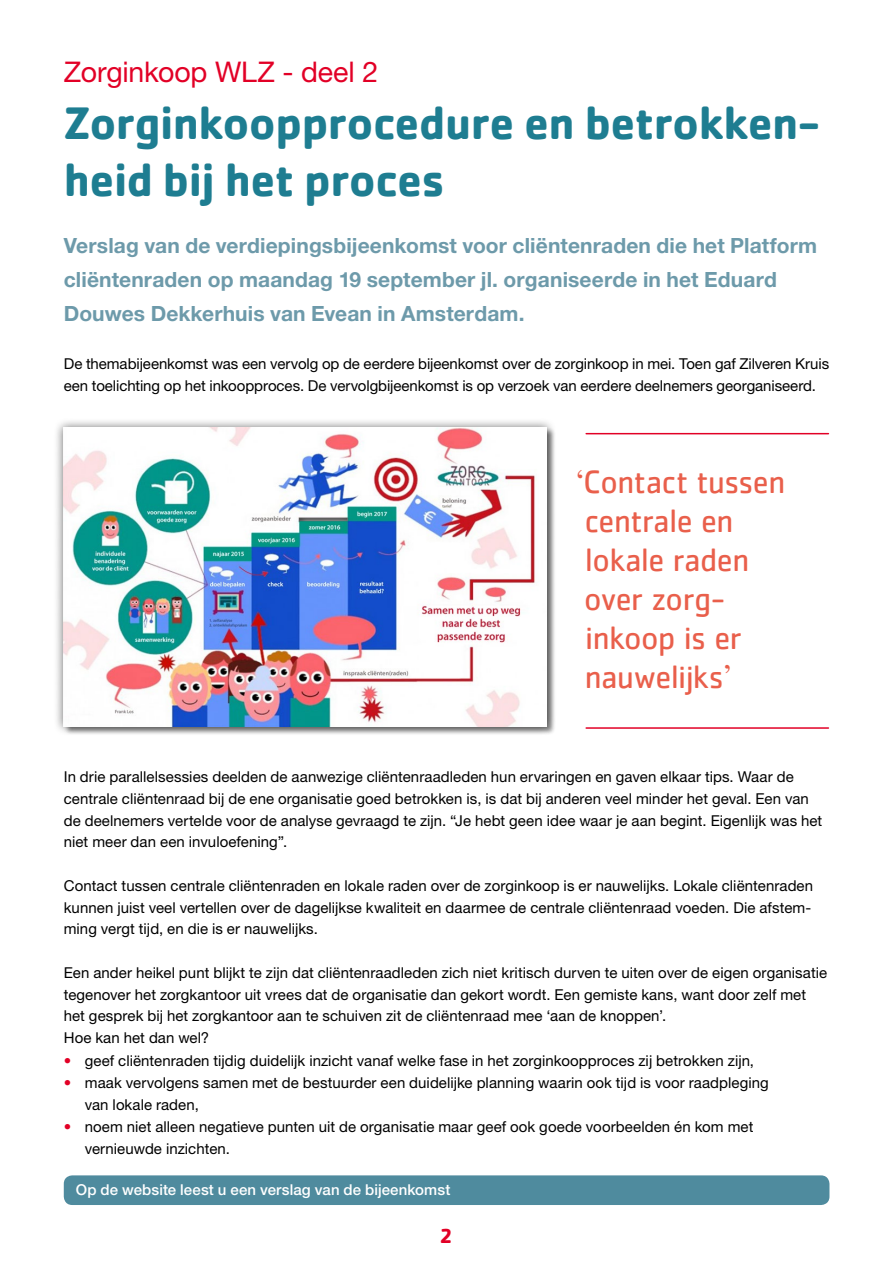
<style>
.page{position:relative;width:893px;height:1263px;background:#fff}
.page>*{position:absolute;margin:0;border:0;box-sizing:border-box;transform-origin:0 0}
.t1{font:700 47.25px/56.7px "Cachet";letter-spacing:-.015em;color:#1e7d91}
.t2{font:33.6px/38.8px "Cachet";letter-spacing:-.01em;color:#e95f4b}
.t3{font:28.5px "Helvetica Neue LT Std";letter-spacing:-.005em;color:#e20026}
.t4{font:700 21px/33.9px "Helvetica Neue LT Std";letter-spacing:.005em;color:#6d9aaa}
.t5{font:700 21px "Cachet Std";color:#e20026}
.t6{font:15px/21.8px "Helvetica Neue LT Std";letter-spacing:.005em;color:#000}
.t7{font:500 15px "Helvetica Neue LT Std";letter-spacing:.005em;color:#fff}
.s1{font-family:"Times"}
.s2{color:#e20026}
</style>
<div class="page">
<div style="left:53px;top:418px;width:504px;height:318px;background:#000;opacity:.55"></div>
<img style="left:63px;top:428px;width:484px;height:299px">
<hr style="left:586px;top:433px;width:242px;height:1px;background:#e20026">
<hr style="left:586px;top:727px;width:242px;height:2px;background:#e20026">
<div style="left:64px;top:1175px;width:765px;height:30px;background:#4f8b9e;border-radius:9px"></div>
<h3 class="t3" style="left:64px;top:55px;width:316px">Zorginkoop WLZ - deel 2</h3>
<h1 class="t1" style="left:64px;top:93px;width:758px">Zorginkoopprocedure en betrokken&shy;heid bij het proces</h1>
<h3 class="t4" style="left:64px;top:228px;width:755px">Verslag van de verdiepingsbijeenkomst voor cliëntenraden die het Platform cliëntenraden op maandag 19 september jl. organiseerde in het Eduard<br>Douwes Dekkerhuis van Evean in Amsterdam.</h3>
<p class="t6" style="left:64px;top:352px;width:767px">De themabijeenkomst was een vervolg op de eerdere bijeenkomst over de zorginkoop in mei. Toen gaf Zilveren Kruis een toelichting op het inkoopproces. De vervolgbijeenkomst is op verzoek van eerdere deelnemers georganiseerd.</p>
<h2 class="t2" style="left:575px;top:462px;width:212px"><span class="s1">‘</span>Contact tussen centrale en lokale raden over zorg&shy;inkoop is er nauwelijks<span class="s1">’</span></h2>
<p class="t6" style="left:64px;top:766px;width:760px">In drie parallelsessies deelden de aanwezige cliëntenraadleden hun ervaringen en gaven elkaar tips. Waar de centrale cliëntenraad bij de ene organisatie goed betrokken is, is dat bij anderen veel minder het geval. Een van de deelnemers vertelde voor de analyse gevraagd te zijn. “Je hebt geen idee waar je aan begint. Eigenlijk was het niet meer dan een invuloefening”.</p>
<p class="t6" style="left:64px;top:874px;width:751px">Contact tussen centrale cliëntenraden en lokale raden over de zorginkoop is er nauwelijks. Lokale cliëntenraden kunnen juist veel vertellen over de dagelijkse kwaliteit en daarmee de centrale cliëntenraad voeden. Die afstem&shy;ming vergt tijd, en die is er nauwelijks.</p>
<p class="t6" style="left:64px;top:961px;width:765px">Een ander heikel punt blijkt te zijn dat cliëntenraadleden zich niet kritisch durven te uiten over de eigen organisatie tegenover het zorgkantoor uit vrees dat de organisatie dan gekort wordt. Een gemiste kans, want door zelf met het gesprek bij het zorgkantoor aan te schuiven zit de cliëntenraad mee ‘aan de knoppen’.<br>Hoe kan het dan wel?</p>
<p class="t6" style="left:64px;top:1049px;width:692px"><span class="s2">•</span> geef cliëntenraden tijdig duidelijk inzicht vanaf welke fase in het zorginkoopproces zij betrokken zijn,</p>
<p class="t6" style="left:85px;top:1072px;width:685px;text-indent:-21px"><span class="s2">•</span> maak vervolgens samen met de bestuurder een duidelijke planning waarin ook tijd is voor raadpleging van lokale raden,</p>
<p class="t6" style="left:85px;top:1116px;width:670px;text-indent:-21px"><span class="s2">•</span> noem niet alleen negatieve punten uit de organisatie maar geef ook goede voorbeelden én kom met vernieuwde inzichten.</p>
<p class="t7" style="left:76px;top:1181px;width:376px">Op de website leest u een verslag van de bijeenkomst</p>
<h3 class="t5" style="left:440px;top:1223px;width:15px">2</h3>
</div>
